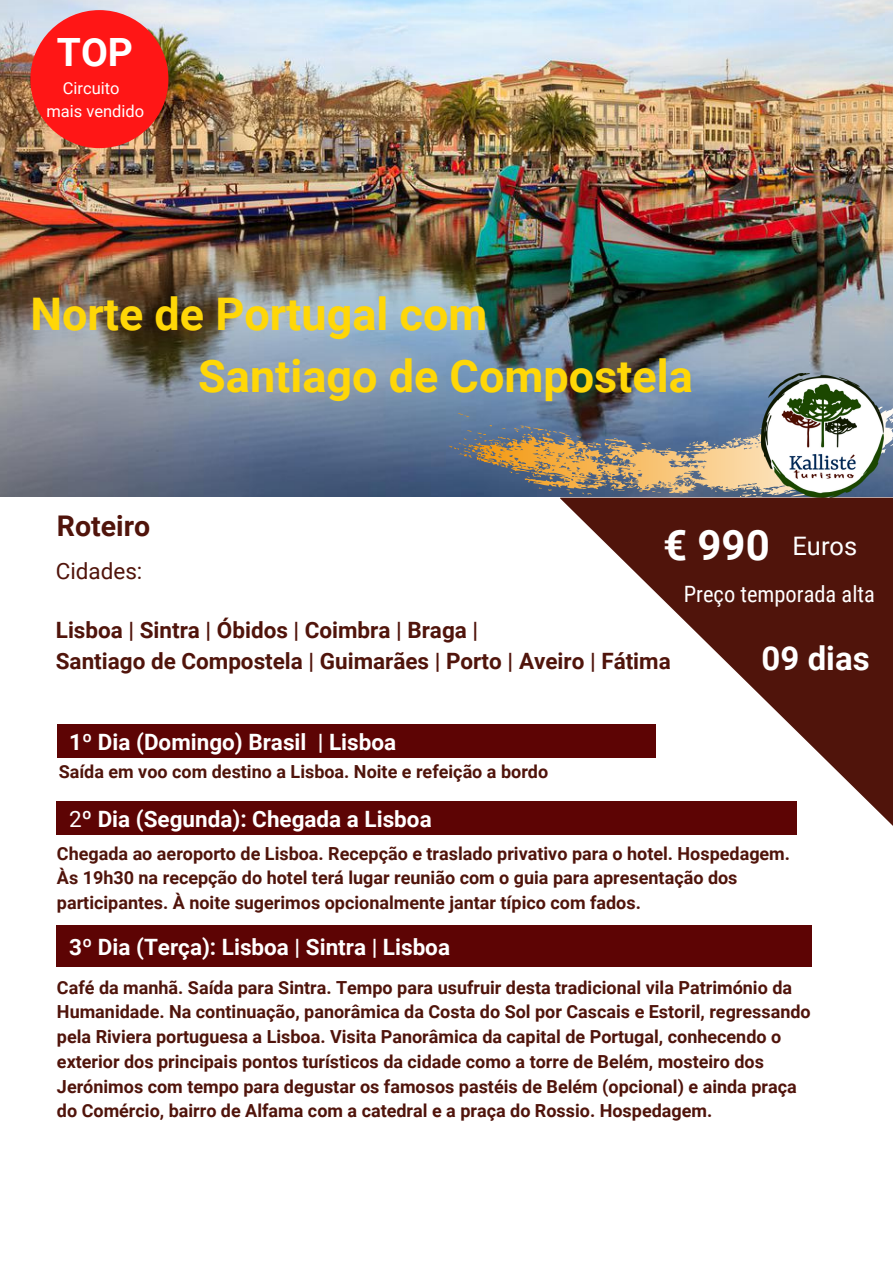
<style>
.page{position:relative;width:893px;height:1264px;background:#fff}
.page>*{position:absolute;margin:0;border:0;box-sizing:border-box;transform-origin:0 0}
.t1{font:700 45px/61.8px "Roboto";color:#ffd707}
.t2{font:700 39px "Roboto";color:#fff}
.t3{font:700 33px "Roboto";color:#fff}
.t4{font:700 28.5px "Roboto";color:#50140b}
.t5{font:25.5px "Roboto";color:#fff}
.t6{font:700 22.5px "Roboto";color:#fff}
.t7{font:700 22.5px/31.5px "Roboto";color:#50140b}
.t8{font:22.5px "Roboto Condensed";color:#fff}
.t9{font:22.5px "Roboto";color:#50140b}
.t10{font:700 18px/24.8px "Roboto";color:#50140b}
.t11{font:16.5px/22.5px "Roboto";color:#fff;text-align:center}
.s1{font-weight:700;font-size:42px}
.s2{font-weight:400}
</style>
<div class="page">
<img style="left:0;top:0;width:892px;height:497px">
<div style="left:30px;top:10px;width:138px;height:138px;background:#ff1616;border-radius:50%"></div>
<svg style="left:448px;top:403px;width:444px;height:94px;background:#858482"></svg>
<img style="left:761px;top:374px;width:122px;height:123px">
<svg style="left:560px;top:497px;width:332px;height:331px;fill:#50140b"></svg>
<div style="left:56px;top:925px;width:755px;height:42px;background:#5d0404"></div>
<div style="left:56px;top:801px;width:740px;height:34px;background:#5d0404"></div>
<div style="left:57px;top:724px;width:598px;height:34px;background:#5d0404"></div>
<h2 class="t2" style="left:57px;top:30px;width:78px">TOP</h2>
<p class="t11" style="left:46px;top:77px;width:99px">Circuito<br>mais vendido</p>
<h1 class="t1" style="left:198px;top:283px;width:496px;text-indent:-168px">Norte de Portugal com<br>Santiago de Compostela</h1>
<h3 class="t4" style="left:57px;top:509px;width:95px">Roteiro</h3>
<h3 class="t5" style="left:663px;top:531px;width:196px"><span class="s1">€ 990</span> Euros</h3>
<p class="t8" style="left:683px;top:581px;width:192px">Preço temporada alta</p>
<h3 class="t3" style="left:761px;top:640px;width:109px">09 dias</h3>
<p class="t9" style="left:56px;top:558px;width:88px">Cidades:</p>
<p class="t7" style="left:56px;top:614px;width:616px">Lisboa | Sintra | Óbidos | Coimbra | Braga |<br>Santiago de Compostela | Guimarães | Porto | Aveiro | Fátima</p>
<p class="t6" style="left:69px;top:728px;width:328px">1º Dia (Domingo) Brasil | Lisboa</p>
<p class="t10" style="left:59px;top:759px;width:491px">Saída em voo com destino a Lisboa. Noite e refeição a bordo</p>
<p class="t6" style="left:69px;top:806px;width:364px"><span class="s2">2</span>º Dia (Segunda): Chegada a Lisboa</p>
<p class="t10" style="left:57px;top:841px;width:734px">Chegada ao aeroporto de Lisboa. Recepção e traslado privativo para o hotel. Hospedagem.<br>Às 19h30 na recepção do hotel terá lugar reunião com o guia para apresentação dos participantes. À noite sugerimos opcionalmente jantar típico com fados.</p>
<p class="t6" style="left:69px;top:933px;width:382px">3º Dia (Terça): Lisboa | Sintra | Lisboa</p>
<p class="t10" style="left:57px;top:975px;width:755px">Café da manhã. Saída para Sintra. Tempo para usufruir desta tradicional vila Património da Humanidade. Na continuação, panorâmica da Costa do Sol por Cascais e Estoril, regressando pela Riviera portuguesa a Lisboa. Visita Panorâmica da capital de Portugal, conhecendo o exterior dos principais pontos turísticos da cidade como a torre de Belém, mosteiro dos Jerónimos com tempo para degustar os famosos pastéis de Belém (opcional) e ainda praça do Comércio, bairro de Alfama com a catedral e a praça do Rossio. Hospedagem.</p>
</div>
